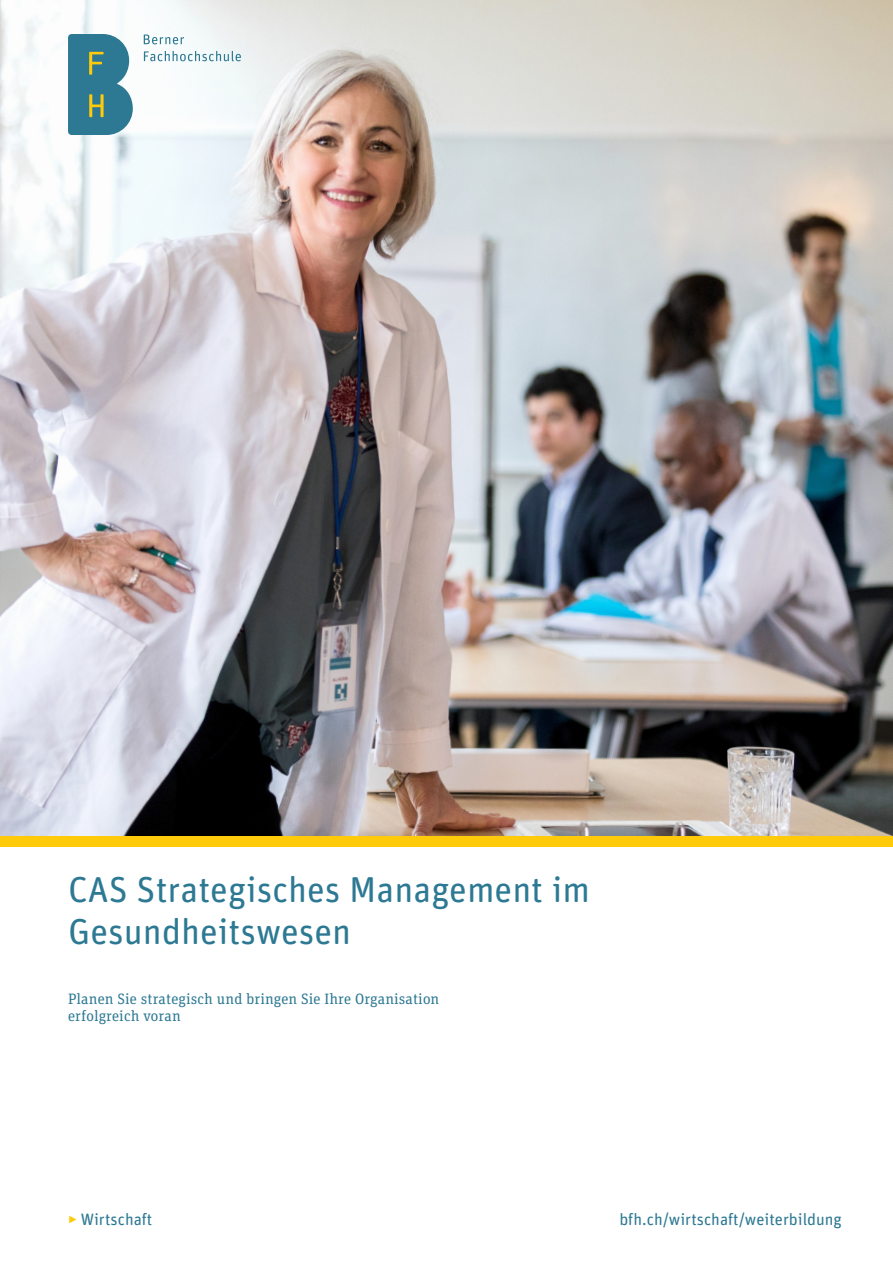
<style>
.page{position:relative;width:893px;height:1263px;background:#fff}
.page>*{position:absolute;margin:0;border:0;box-sizing:border-box;transform-origin:0 0}
.Haupttitel{font:36px/42.5px "Unit Rounded Pro";color:#2d7993}
.Webadresse{font:16.5px "Unit Rounded Pro";color:#2d7993}
.Teaser{font:15px/17px "Unit Slab Pro";letter-spacing:.01em;color:#2d7993}
.s1{font-weight:300;color:#feca0a}
</style>
<div class="page">
<img style="left:0;top:0;width:893px;height:837px">
<div style="left:0;top:837px;width:893px;height:10px;background:#feca0a"></div>
<svg style="left:68px;top:34px;width:65px;height:101px;background:#4b8a98"></svg>
<svg style="left:144px;top:35px;width:40px;height:9px"></svg>
<svg style="left:144px;top:51px;width:97px;height:10px"></svg>
<p class="Haupttitel" style="left:68px;top:866px;width:524px">CAS Strategisches Management im<br>Gesundheitswesen</p>
<p class="Teaser" style="left:68px;top:989px;width:373px">Planen Sie strategisch und bringen Sie Ihre Organisation erfolgreich voran</p>
<p class="Webadresse" style="left:68px;top:1208px;width:86px"><span class="s1">‣</span> Wirtschaft</p>
<p class="Webadresse" style="left:619px;top:1208px;width:224px">bfh.ch/wirtschaft/weiterbildung</p>
</div>
